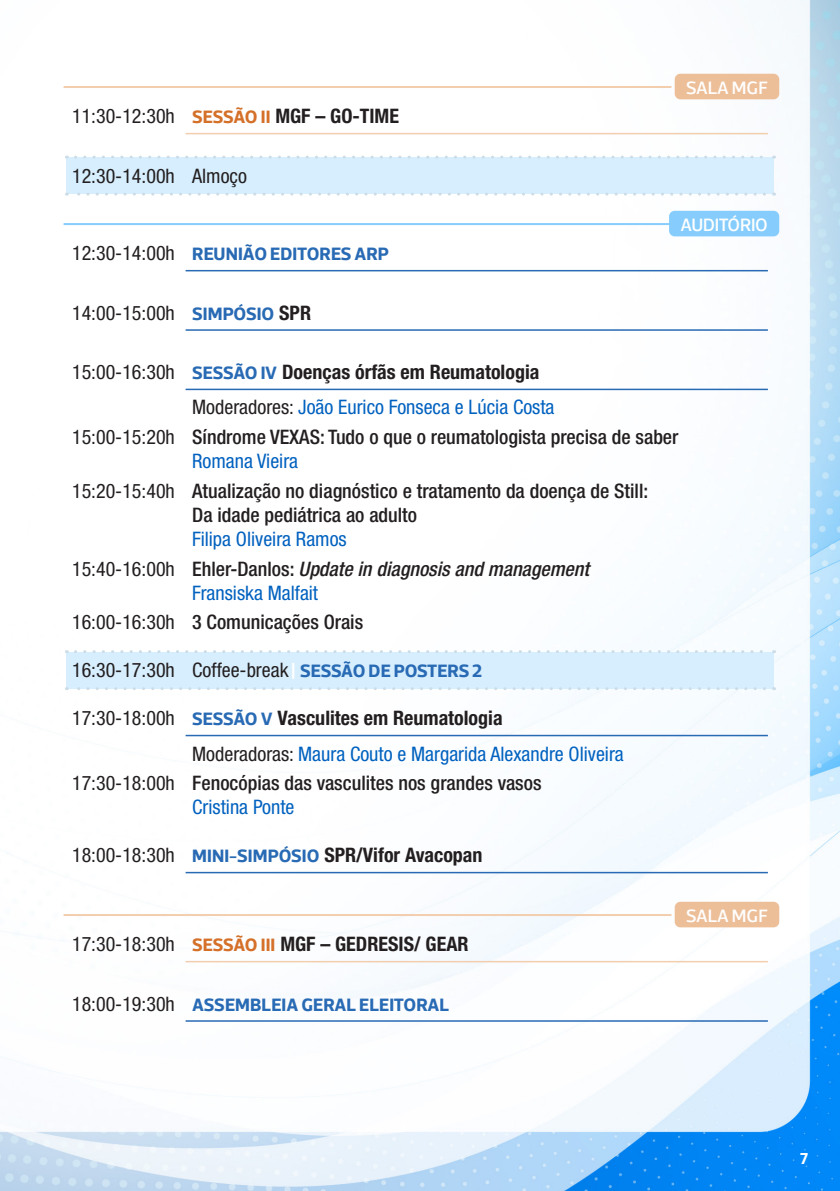
<style>
.page{position:relative;width:840px;height:1191px;background:#fff}
.page>*{position:absolute;margin:0;border:0;box-sizing:border-box;transform-origin:0 0}
.t1{font:500 condensed 20px/24px "Helvetica Neue LT Std";color:#231f20}
.t2{font:700 condensed 20px "Helvetica Neue LT Std";color:#231f20}
.t3{font:condensed 20px "Helvetica Neue LT Std";color:#0061bf}
.t4{font:condensed 20px "Helvetica Neue LT Std";color:#231f20}
.t5{font:italic 500 condensed 20px "Helvetica Neue LT Std";color:#231f20}
.t6{font:700 18px "Acto CTT";letter-spacing:.005em;color:#286ab4}
.t7{font:500 18px "Acto CTT";letter-spacing:-.01em;color:#fff}
.t8{font:700 16px "Acto CTT";color:#fff}
.s1{font-family:"Acto CTT";font-weight:700;font-stretch:normal;font-size:18px;color:#d57029}
.s2{font-weight:700}
.s3{font-family:"Helvetica Neue LT Std";font-weight:400;font-stretch:condensed;font-size:20px;color:#231f20}
.s4{font-family:"Acto CTT";font-weight:700;font-stretch:normal;font-size:18px;color:#286ab4}
.s5{font-weight:400}
.s6{font-family:"Acto CTT";font-stretch:normal;font-size:18px;color:#286ab4}
.s7{color:#231f20}
.s8{font-weight:400;font-style:normal}
.s9{font-style:normal}
.s10{font-family:"Acto CTT";font-weight:900;font-stretch:normal;font-size:18px;color:#fff}
.s11{font-family:"Acto CTT";font-stretch:normal;font-size:18px;color:#d57029}
</style>
<div class="page">
<img style="left:1px;top:0;width:838px;height:1191px">
<div style="left:674px;top:74px;width:104px;height:25px;background:#edbf99;border-radius:6px"></div>
<hr style="left:63px;top:86px;width:608px;height:2px;background:#f2ceaf">
<hr style="left:185px;top:133px;width:582px;height:1px;background:#f2ceaf">
<div style="left:66px;top:157px;width:707px;height:37px;background:#d7eefe"></div>
<svg style="left:66px;top:193px;width:698px;height:3px"></svg>
<svg style="left:75px;top:156px;width:699px;height:3px"></svg>
<div style="left:668px;top:211px;width:110px;height:25px;background:#86cdfd;border-radius:6px"></div>
<hr style="left:63px;top:223px;width:608px;height:2px;background:#86cdfd">
<hr style="left:185px;top:270px;width:582px;height:1px;background:#286ab4">
<hr style="left:185px;top:329px;width:582px;height:2px;background:#286ab4">
<hr style="left:185px;top:389px;width:582px;height:1px;background:#286ab4">
<div style="left:66px;top:651px;width:707px;height:37px;background:#d7eefe"></div>
<svg style="left:66px;top:687px;width:698px;height:3px"></svg>
<svg style="left:75px;top:650px;width:699px;height:3px"></svg>
<hr style="left:185px;top:735px;width:582px;height:1px;background:#286ab4">
<hr style="left:185px;top:872px;width:582px;height:1px;background:#286ab4">
<div style="left:674px;top:901px;width:104px;height:26px;background:#edbf99;border-radius:6px"></div>
<hr style="left:63px;top:914px;width:608px;height:2px;background:#f2ceaf">
<hr style="left:185px;top:961px;width:582px;height:1px;background:#f2ceaf">
<hr style="left:185px;top:1020px;width:582px;height:1px;background:#286ab4">
<p class="t4" style="left:72px;top:105px;width:328px">11:30-12:30h <span class="s1">SESSÃO II</span> <span class="s2">MGF – GO-TIME</span></p>
<p class="t4" style="left:72px;top:164px;width:176px">12:30-14:00h Almoço</p>
<p class="t6" style="left:72px;top:243px;width:318px"><span class="s3">12:30-14:00h</span> REUNIÃO EDITORES ARP</p>
<p class="t4" style="left:72px;top:301px;width:240px">14:00-15:00h <span class="s4">SIMPÓSIO</span> <span class="s2">SPR</span></p>
<p class="t7" style="left:685px;top:77px;width:83px">SALA MGF</p>
<p class="t7" style="left:680px;top:214px;width:89px">AUDITÓRIO</p>
<p class="t2" style="left:72px;top:360px;width:468px"><span class="s5">15:00-16:30h</span> <span class="s6">SESSÃO IV</span> Doenças órfãs em Reumatologia</p>
<p class="t3" style="left:192px;top:396px;width:363px"><span class="s7">Moderadores:</span> João Eurico Fonseca e Lúcia Costa</p>
<p class="t1" style="left:72px;top:425px;width:607px"><span class="s5">15:00-15:20h</span> Síndrome VEXAS: Tudo o que o reumatologista precisa de saber</p>
<p class="t3" style="left:192px;top:449px;width:107px">Romana Vieira</p>
<p class="t1" style="left:192px;top:478px;width:457px;text-indent:-120px"><span class="s5">15:20-15:40h</span> Atualização no diagnóstico e tratamento da doença de Still:<br>Da idade pediátrica ao adulto</p>
<p class="t3" style="left:192px;top:527px;width:156px">Filipa Oliveira Ramos</p>
<p class="t5" style="left:72px;top:556px;width:518px"><span class="s8">15:40-16:00h</span> <span class="s9">Ehler-Danlos:</span> Update in diagnosis and management</p>
<p class="t3" style="left:192px;top:581px;width:127px">Fransiska Malfait</p>
<p class="t1" style="left:72px;top:610px;width:292px"><span class="s5">16:00-16:30h</span> 3 Comunicações Orais</p>
<p class="t4" style="left:72px;top:658px;width:411px">16:30-17:30h Coffee-break <span class="s10">|</span> <span class="s4">SESSÃO DE POSTERS 2</span></p>
<p class="t2" style="left:72px;top:706px;width:432px"><span class="s5">17:30-18:00h</span> <span class="s6">SESSÃO V</span> Vasculites em Reumatologia</p>
<p class="t3" style="left:192px;top:742px;width:433px"><span class="s7">Moderadoras:</span> Maura Couto e Margarida Alexandre Oliveira</p>
<p class="t1" style="left:72px;top:771px;width:470px"><span class="s5">17:30-18:00h</span> Fenocópias das vasculites nos grandes vasos</p>
<p class="t3" style="left:192px;top:795px;width:104px">Cristina Ponte</p>
<p class="t2" style="left:72px;top:843px;width:412px"><span class="s5">18:00-18:30h</span> <span class="s6">MINI-SIMPÓSIO</span> SPR/Vifor Avacopan</p>
<p class="t2" style="left:72px;top:932px;width:398px"><span class="s5">17:30-18:30h</span> <span class="s11">SESSÃO III</span> MGF – GEDRESIS/ GEAR</p>
<p class="t7" style="left:685px;top:905px;width:83px">SALA MGF</p>
<p class="t6" style="left:72px;top:993px;width:378px"><span class="s3">18:00-19:30h</span> ASSEMBLEIA GERAL ELEITORAL</p>
<p class="t8" style="left:799px;top:1149px;width:10px">7</p>
</div>
